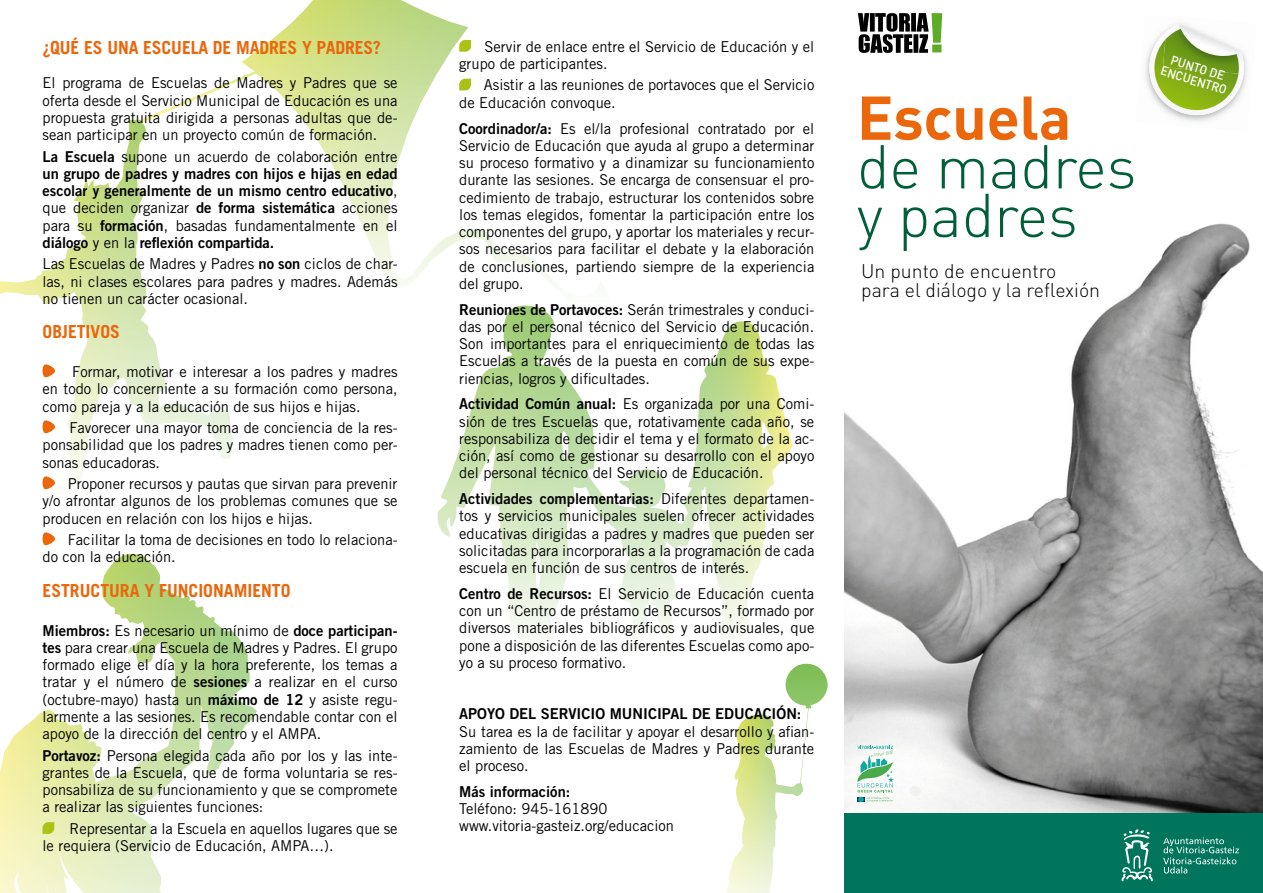
<style>
.page{position:relative;width:1263px;height:893px;background:#fff}
.page>*{position:absolute;margin:0;border:0;box-sizing:border-box;transform-origin:0 0}
.t1{font:300 60.75px "DIN";letter-spacing:-.005em;color:#005f39}
.t2{font:700 60.75px "DIN";letter-spacing:-.005em;color:#ea670c}
.t3{font:300 19.5px/19.5px "DIN";color:#000}
.t4{font:700 18px "Trade Gothic";color:#ea670c}
.t5{font:15px/17.2px "Trade Gothic";color:#000;text-align:justify}
.t6{font:15px/17.2px "Trade Gothic Bold Two";color:#000;text-align:justify}
.t7{font:500 12.75px/12.8px "DIN";color:#fff;text-align:center;scale:.92 1}
.s1{font-family:"Trade Gothic"}
.s2{font-family:"Trade Gothic Bold Two"}
</style>
<div class="page">
<img style="left:844px;top:223px;width:419px;height:591px">
<svg style="left:437px;top:308px;width:356px;height:329px"></svg>
<svg style="left:0;top:554px;width:257px;height:339px"></svg>
<svg style="left:225px;top:714px;width:7px;height:15px"></svg>
<svg style="left:727px;top:666px;width:81px;height:227px"></svg>
<svg style="left:140px;top:0;width:463px;height:308px"></svg>
<svg style="left:0;top:120px;width:233px;height:370px"></svg>
<svg style="left:43px;top:364px;width:12px;height:13px"></svg>
<svg style="left:43px;top:420px;width:12px;height:13px"></svg>
<svg style="left:43px;top:476px;width:12px;height:13px"></svg>
<svg style="left:43px;top:532px;width:12px;height:13px"></svg>
<svg style="left:43px;top:822px;width:11px;height:12px"></svg>
<svg style="left:459px;top:40px;width:12px;height:12px"></svg>
<svg style="left:459px;top:79px;width:12px;height:11px"></svg>
<div style="left:844px;top:814px;width:419px;height:79px;background:#00755c"></div>
<svg style="left:1163px;top:837px;width:76px;height:36px"></svg>
<svg style="left:1121px;top:829px;width:32px;height:52px"></svg>
<svg style="left:858px;top:13px;width:84px;height:40px"></svg>
<svg style="left:857px;top:746px;width:37px;height:56px"></svg>
<img style="left:1145px;top:57px;width:102px;height:65px">
<img style="left:1177px;top:23px;width:70px;height:52px">
<svg style="left:1147px;top:24px;width:96px;height:93px"></svg>
<p class="t4" style="left:43px;top:36px;width:340px">¿QUÉ ES UNA ESCUELA DE MADRES Y PADRES?</p>
<p class="t5" style="left:43px;top:74px;width:357px">El programa de Escuelas de Madres y Padres que se oferta desde el Servicio Municipal de Educación es una propuesta gratuita dirigida a personas adultas que de&shy;sean participar en un proyecto común de formación.</p>
<p class="t6" style="left:43px;top:147px;width:357px">La Escuela <span class="s1">supone un acuerdo de colaboración entre </span>un grupo de padres y madres con hijos e hijas en edad escolar y generalmente de un mismo centro educativo<span class="s1">, que deciden organizar</span> de forma sistemática <span class="s1">acciones para su</span> formación<span class="s1">, basadas fundamentalmente en el </span>diálogo <span class="s1">y en la</span> reflexión compartida.</p>
<p class="t5" style="left:43px;top:255px;width:357px">Las Escuelas de Madres y Padres <span class="s2">no son</span> ciclos de char&shy;las, ni clases escolares para padres y madres. Además no tienen un carácter ocasional.</p>
<p class="t4" style="left:43px;top:321px;width:79px">OBJETIVOS</p>
<p class="t5" style="left:43px;top:363px;width:357px;text-indent:30px">Formar, motivar e interesar a los padres y madres en todo lo concerniente a su formación como persona, como pareja y a la educación de sus hijos e hijas.</p>
<p class="t5" style="left:43px;top:419px;width:357px;text-indent:27px">Favorecer una mayor toma de conciencia de la res&shy;ponsabilidad que los padres y madres tienen como per&shy;sonas educadoras.</p>
<p class="t5" style="left:43px;top:475px;width:357px;text-indent:25px">Proponer recursos y pautas que sirvan para prevenir y/o afrontar algunos de los problemas comunes que se producen en relación con los hijos e hijas.</p>
<p class="t5" style="left:43px;top:531px;width:357px;text-indent:25px">Facilitar la toma de decisiones en todo lo relaciona&shy;do con la educación.</p>
<p class="t4" style="left:43px;top:579px;width:250px">ESTRUCTURA Y FUNCIONAMIENTO</p>
<p class="t5" style="left:43px;top:621px;width:357px"><span class="s2">Miembros:</span> Es necesario un mínimo de <span class="s2">doce participan&shy;tes</span> para crear una Escuela de Madres y Padres. El grupo formado elige el día y la hora preferente, los temas a tratar y el número de <span class="s2">sesiones</span> a realizar en el curso (octubre-mayo) hasta un <span class="s2">máximo de 12</span> y asiste regu&shy;larmente a las sesiones. Es recomendable contar con el apoyo de la dirección del centro y el AMPA.</p>
<p class="t5" style="left:43px;top:746px;width:357px"><span class="s2">Portavoz:</span> Persona elegida cada año por los y las inte&shy;grantes de la Escuela, que de forma voluntaria se res&shy;ponsabiliza de su funcionamiento y que se compromete a realizar las siguientes funciones:</p>
<p class="t5" style="left:43px;top:820px;width:357px;text-indent:27px">Representar a la Escuela en aquellos lugares que se le requiera (Servicio de Educación, AMPA…).</p>
<p class="t5" style="left:459px;top:38px;width:357px;text-indent:25px">Servir de enlace entre el Servicio de Educación y el grupo de participantes.</p>
<p class="t5" style="left:459px;top:76px;width:357px;text-indent:25px">Asistir a las reuniones de portavoces que el Servicio de Educación convoque.</p>
<p class="t5" style="left:459px;top:119px;width:357px"><span class="s2">Coordinador/a:</span> Es el/la profesional contratado por el Servicio de Educación que ayuda al grupo a determinar su proceso formativo y a dinamizar su funcionamiento durante las sesiones. Se encarga de consensuar el pro&shy;cedimiento de trabajo, estructurar los contenidos sobre los temas elegidos, fomentar la participación entre los componentes del grupo, y aportar los materiales y recur&shy;sos necesarios para facilitar el debate y la elaboración de conclusiones, partiendo siempre de la experiencia del grupo.</p>
<p class="t5" style="left:459px;top:300px;width:357px"><span class="s2">Reuniones de Portavoces:</span> Serán trimestrales y conduci&shy;das por el personal técnico del Servicio de Educación.<br>Son importantes para el enriquecimiento de todas las Escuelas a través de la puesta en común de sus expe&shy;riencias, logros y dificultades.</p>
<p class="t5" style="left:459px;top:395px;width:357px"><span class="s2">Actividad Común anual:</span> Es organizada por una Comi&shy;sión de tres Escuelas que, rotativamente cada año, se responsabiliza de decidir el tema y el formato de la ac&shy;ción, así como de gestionar su desarrollo con el apoyo del personal técnico del Servicio de Educación.</p>
<p class="t5" style="left:459px;top:490px;width:357px"><span class="s2">Actividades complementarias:</span> Diferentes departamen&shy;tos y servicios municipales suelen ofrecer actividades educativas dirigidas a padres y madres que pueden ser solicitadas para incorporarlas a la programación de cada escuela en función de sus centros de interés.</p>
<p class="t5" style="left:459px;top:585px;width:357px"><span class="s2">Centro de Recursos:</span> El Servicio de Educación cuenta con un “Centro de préstamo de Recursos”, formado por diversos materiales bibliográficos y audiovisuales, que pone a disposición de las diferentes Escuelas como apo&shy;yo a su proceso formativo.</p>
<p class="t6" style="left:459px;top:705px;width:344px">APOYO DEL SERVICIO MUNICIPAL DE EDUCACIÓN:</p>
<p class="t5" style="left:459px;top:722px;width:357px">Su tarea es la de facilitar y apoyar el desarrollo y afian&shy;zamiento de las Escuelas de Madres y Padres durante el proceso.</p>
<p class="t6" style="left:459px;top:783px;width:113px">Más información:</p>
<p class="t5" style="left:459px;top:800px;width:150px">Teléfono: 945-161890</p>
<p class="t5" style="left:459px;top:817px;width:216px">www.vitoria-gasteiz.org/educacion</p>
<p class="t2" style="left:857px;top:78px;width:216px">Escuela</p>
<p class="t1" style="left:857px;top:129px;width:281px">de madres</p>
<p class="t1" style="left:857px;top:178px;width:223px">y padres</p>
<p class="t3" style="left:861px;top:261px;width:241px">Un punto de encuentro<br>para el diálogo y la reflexión</p>
<p class="t7" style="left:1167px;top:51px;width:76px;rotate:17deg">PUNTO DE<br>ENCUENTRO</p>
</div>
